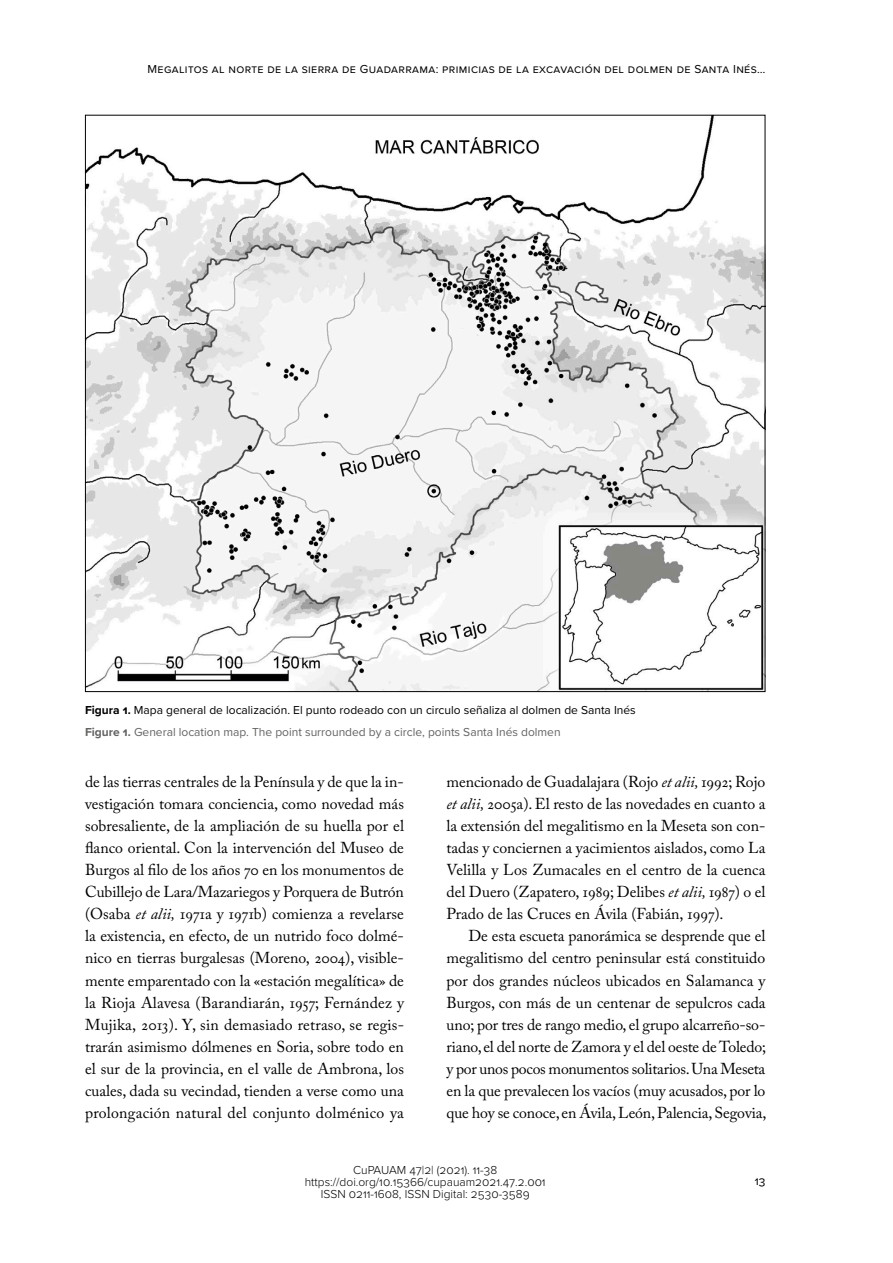
<style>
.page{position:relative;width:893px;height:1263px;background:#fff}
.page>*{position:absolute;margin:0;border:0;box-sizing:border-box;transform-origin:0 0}
.t1{font:15.75px/22px "Adobe Caslon Pro";color:#000;text-align:justify}
.t2{font:12px/21.6px "Proxima Nova";color:#000}
.t3{font:300 12px/12px "Proxima Nova";color:#000;text-align:center}
.t4{font:12px "Proxima Nova";letter-spacing:.03em;color:#000}
.s1{font-weight:700}
.s2{font-weight:700;color:#636362}
.s3{color:#636362}
.s4{font-style:italic}
</style>
<div class="page">
<img style="left:87px;top:117px;width:676px;height:573px">
<p class="t4" style="left:147px;top:60px;width:619px">Megalitos al norte de la sierra de Guadarrama: primicias de la excavación del dolmen de Santa Inés…</p>
<p class="t2" style="left:85px;top:699px;width:552px"><span class="s1">Figura 1.</span> Mapa general de localización. El punto rodeado con un circulo señaliza al dolmen de Santa Inés<br><span class="s2">Figure 1.</span> <span class="s3">General location map. The point surrounded by a circle, points Santa Inés dolmen</span></p>
<p class="t1" style="left:85px;top:770px;width:321px">de las tierras centrales de la Península y de que la in‑ vestigación tomara conciencia, como novedad más sobresaliente, de la ampliación de su huella por el flanco oriental. Con la intervención del Museo de Burgos al filo de los años 70 en los monumentos de Cubillejo de Lara/Mazariegos y Porquera de Butrón (Osaba <span class="s4">et alii,</span> 1971a y 1971b) comienza a revelarse la existencia, en efecto, de un nutrido foco dolmé‑ nico en tierras burgalesas (Moreno, 2004), visible‑ mente emparentado con la «estación megalítica» de la Rioja Alavesa (Barandiarán, 1957; Fernández y Mujika, 2013). Y, sin demasiado retraso, se regis‑ trarán asimismo dólmenes en Soria, sobre todo en el sur de la provincia, en el valle de Ambrona, los cuales, dada su vecindad, tienden a verse como una prolongación natural del conjunto dolménico ya</p>
<p class="t1" style="left:446px;top:770px;width:321px">mencionado de Guadalajara (Rojo <span class="s4">et alii,</span> 1992; Rojo <span class="s4">et alii,</span> 2005a). El resto de las novedades en cuanto a la extensión del megalitismo en la Meseta son con‑ tadas y conciernen a yacimientos aislados, como La Velilla y Los Zumacales en el centro de la cuenca del Duero (Zapatero, 1989; Delibes <span class="s4">et alii,</span> 1987) o el Prado de las Cruces en Ávila (Fabián, 1997).</p>
<p class="t1" style="left:446px;top:925px;width:321px;text-indent:22px">De esta escueta panorámica se desprende que el megalitismo del centro peninsular está constituido por dos grandes núcleos ubicados en Salamanca y Burgos, con más de un centenar de sepulcros cada uno; por tres de rango medio, el grupo alcarreño‑so‑ riano, el del norte de Zamora y el del oeste de Toledo; y por unos pocos monumentos solitarios. Una Meseta en la que prevalecen los vacíos (muy acusados, por lo que hoy se conoce, en Ávila, León, Palencia, Segovia,</p>
<p class="t3" style="left:305px;top:1164px;width:242px">CuPAUAM 47|2| (2021). 11-38 https://doi.org/10.15366/cupauam2021.47.2.001<br>ISSN 0211-1608, ISSN Digital: 2530-3589</p>
<p class="t2" style="left:755px;top:1169px;width:12px">13</p>
</div>
